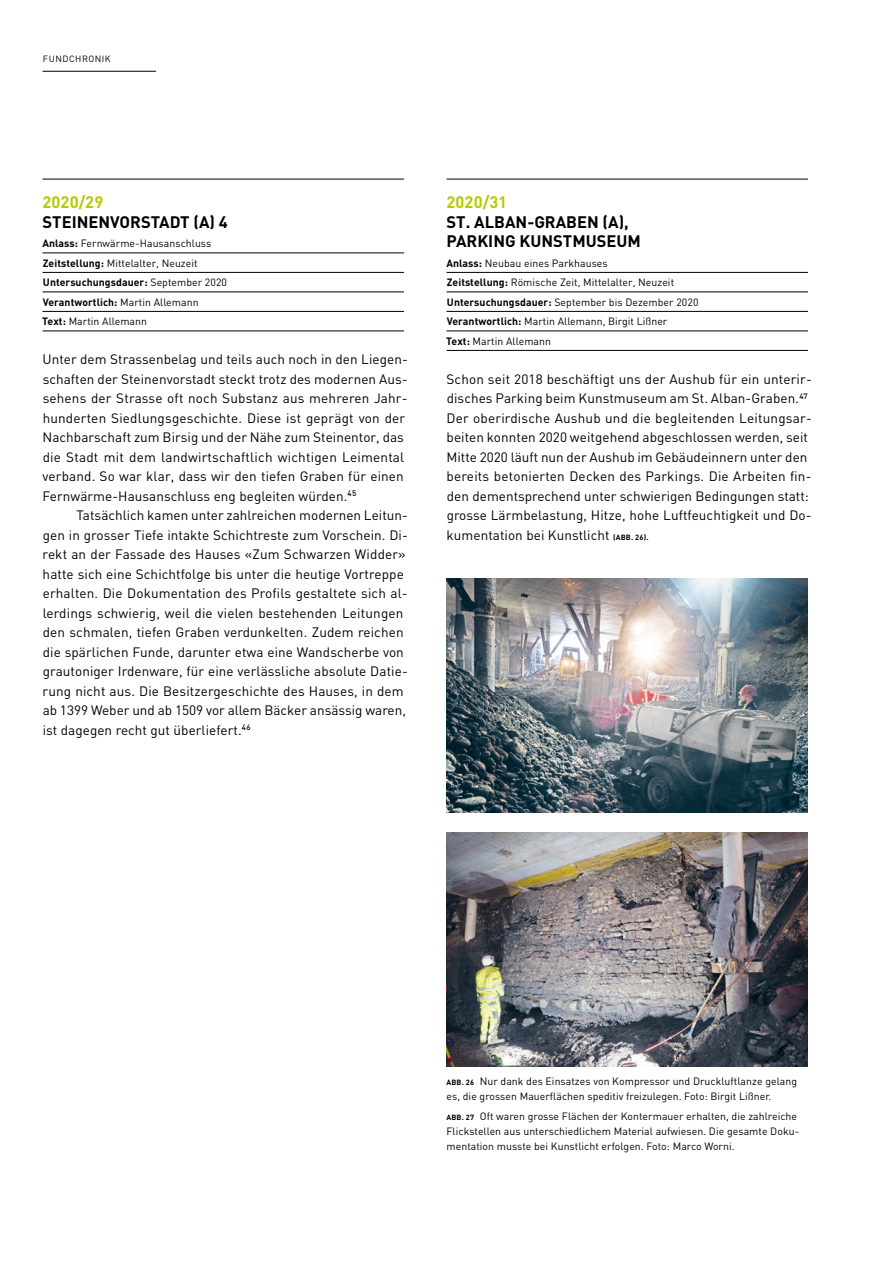
<style>
.page{position:relative;width:893px;height:1263px;background:#fff}
.page>*{position:absolute;margin:0;border:0;box-sizing:border-box;transform-origin:0 0}
.t1{font:700 16.5px/19.5px "DIN";color:#000}
.t2{font:700 16.5px "DIN";letter-spacing:.01em;color:#b8c900}
.t3{font:13.5px/19.5px "DIN";letter-spacing:.005em;color:#000}
.t4{font:10.5px/19.5px "DIN";letter-spacing:.005em;color:#000}
.t5{font:9px "DIN";letter-spacing:.055em;color:#000}
.s1{font-weight:700}
.s2{font-weight:700;font-size:7.5px}
</style>
<div class="page">
<hr style="left:43px;top:71px;width:113px;height:1px;background:#000">
<hr style="left:43px;top:179px;width:361px;height:1px;background:#000">
<hr style="left:43px;top:253px;width:361px;height:1px;background:#000">
<hr style="left:43px;top:272px;width:361px;height:1px;background:#000">
<hr style="left:43px;top:292px;width:361px;height:1px;background:#000">
<hr style="left:43px;top:311px;width:361px;height:1px;background:#000">
<hr style="left:43px;top:331px;width:361px;height:1px;background:#000">
<img style="left:446px;top:579px;width:362px;height:234px">
<img style="left:446px;top:832px;width:362px;height:234px">
<hr style="left:446px;top:179px;width:362px;height:1px;background:#000">
<hr style="left:446px;top:272px;width:362px;height:1px;background:#000">
<hr style="left:446px;top:292px;width:362px;height:1px;background:#000">
<hr style="left:446px;top:311px;width:362px;height:1px;background:#000">
<hr style="left:446px;top:331px;width:362px;height:1px;background:#000">
<hr style="left:446px;top:350px;width:362px;height:1px;background:#000">
<p class="t5" style="left:43px;top:53px;width:69px">FUNDCHRONIK</p>
<p class="t2" style="left:43px;top:191px;width:62px">2020/29</p>
<p class="t1" style="left:43px;top:211px;width:187px">STEINENVORSTADT (A) 4</p>
<p class="t4" style="left:42px;top:233px;width:186px"><span class="s1">Anlass:</span> Fernwärme-Hausanschluss <span class="s1">Zeitstellung:</span> Mittelalter, Neuzeit <span class="s1">Untersuchungsdauer:</span> September 2020<br><span class="s1">Verantwortlich:</span> Martin Allemann<br><span class="s1">Text:</span> Martin Allemann</p>
<p class="t3" style="left:42px;top:349px;width:367px">Unter dem Strassenbelag und teils auch noch in den Liegen&shy;schaften der Steinenvorstadt steckt trotz des modernen Aus&shy;sehens der Strasse oft noch Substanz aus mehreren Jahr&shy;hunderten Siedlungsgeschichte. Diese ist geprägt von der Nachbarschaft zum Birsig und der Nähe zum Steinentor, das die Stadt mit dem landwirtschaftlich wichtigen Leimental verband. So war klar, dass wir den tiefen Graben für einen Fernwärme-Hausanschluss eng begleiten würden.<sup>45</sup></p>
<p class="t3" style="left:43px;top:505px;width:367px;text-indent:34px">Tatsächlich kamen unter zahlreichen modernen Leitun&shy;gen in grosser Tiefe intakte Schichtreste zum Vorschein. Di&shy;rekt an der Fassade des Hauses «Zum Schwarzen Widder» hatte sich eine Schichtfolge bis unter die heutige Vortreppe erhalten. Die Dokumentation des Profils gestaltete sich al&shy;lerdings schwierig, weil die vielen bestehenden Leitungen den schmalen, tiefen Graben verdunkelten. Zudem reichen die spärlichen Funde, darunter etwa eine Wandscherbe von grautoniger Irdenware, für eine verlässliche absolute Datie&shy;rung nicht aus. Die Besitzergeschichte des Hauses, in dem ab 1399 Weber und ab 1509 vor allem Bäcker ansässig waren, ist dagegen recht gut überliefert.<sup>46</sup></p>
<p class="t2" style="left:446px;top:191px;width:62px">2020/31</p>
<p class="t1" style="left:446px;top:211px;width:196px">ST. ALBAN-GRABEN (A),<br>PARKING KUNSTMUSEUM</p>
<p class="t4" style="left:446px;top:253px;width:254px"><span class="s1">Anlass:</span> Neubau eines Parkhauses<br><span class="s1">Zeitstellung:</span> Römische Zeit, Mittelalter, Neuzeit <span class="s1">Untersuchungsdauer:</span> September bis Dezember 2020<br><span class="s1">Verantwortlich:</span> Martin Allemann, Birgit Lißner<br><span class="s1">Text:</span> Martin Allemann</p>
<p class="t3" style="left:446px;top:369px;width:367px">Schon seit 2018 beschäftigt uns der Aushub für ein unterir&shy;disches Parking beim Kunstmuseum am St. Alban-Graben.<sup>47<br></sup>Der oberirdische Aushub und die begleitenden Leitungsar&shy;beiten konnten 2020 weitgehend abgeschlossen werden, seit Mitte 2020 läuft nun der Aushub im Gebäudeinnern unter den bereits betonierten Decken des Parkings. Die Arbeiten fin&shy;den dementsprechend unter schwierigen Bedingungen statt: grosse Lärmbelastung, Hitze, hohe Luftfeuchtigkeit und Do&shy;kumentation bei Kunstlicht <span class="s2">(ABB. 26).</span></p>
<p class="t4" style="left:446px;top:1074px;width:352px;line-height:15px"><span class="s2">ABB. 26</span> Nur dank des Einsatzes von Kompressor und Druckluftlanze gelang es, die grossen Mauerflächen speditiv freizulegen. Foto: Birgit Lißner.</p>
<p class="t4" style="left:446px;top:1108px;width:354px;line-height:15px"><span class="s2">ABB. 27</span> Oft waren grosse Flächen der Kontermauer erhalten, die zahlreiche<br>Flickstellen aus unterschiedlichem Material aufwiesen. Die gesamte Doku&shy;mentation musste bei Kunstlicht erfolgen. Foto: Marco Worni.</p>
</div>
